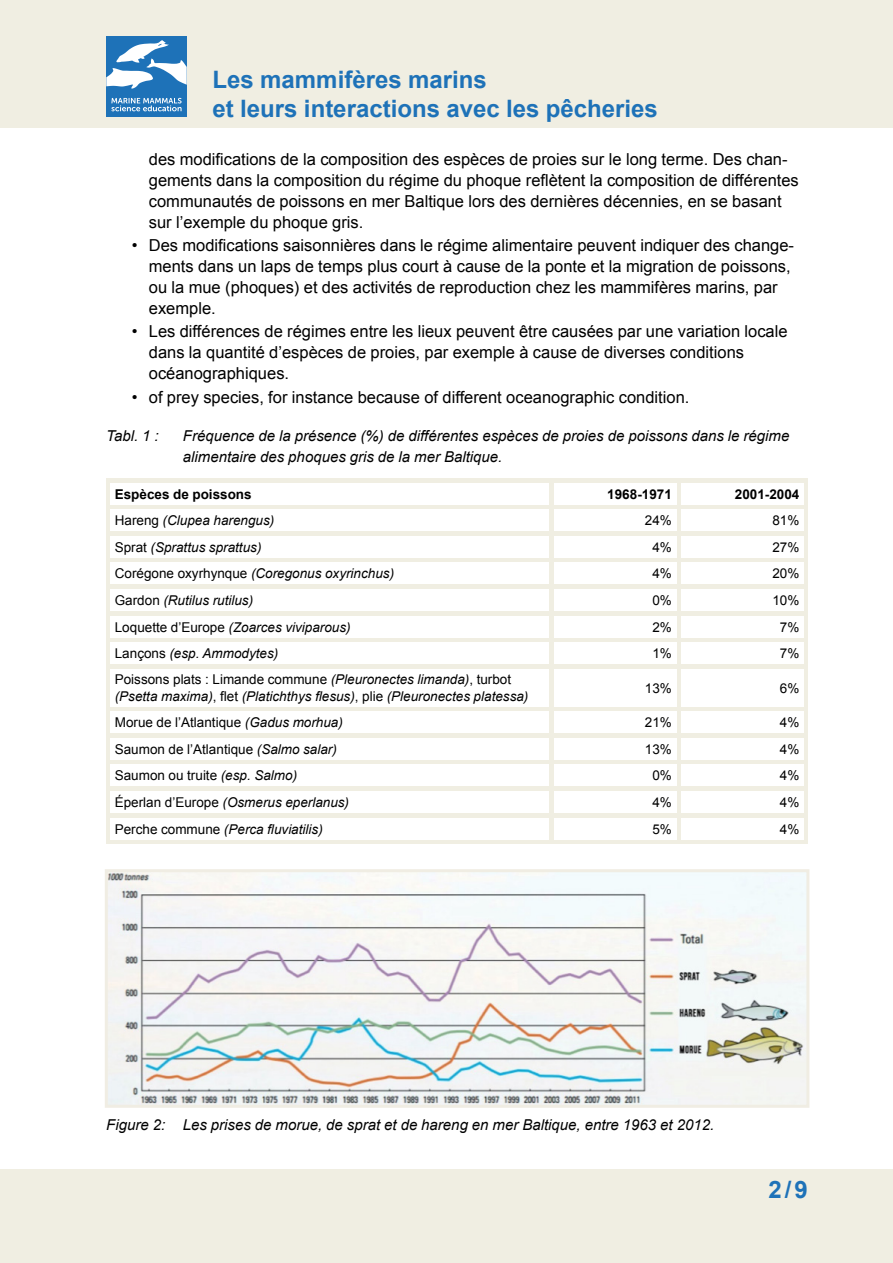
<style>
.page{position:relative;width:893px;height:1263px;background:#fff}
.page>*{position:absolute;margin:0;border:0;box-sizing:border-box;transform-origin:0 0}
.t1{font:700 24px/28.5px "Arial";color:#1e72b8}
.t2{font:16.5px/21px "Arial";color:#000}
.t3{font:italic 15px/21px "Arial";color:#000}
.t4{font:italic 13.5px/26.5px "Arial";color:#000}
.t5{font:13.5px/26.5px "Arial";color:#000;text-align:justify}
.t6{font:700 13.5px "Arial";color:#000}
.s1{font-style:normal}
.s2{font-style:italic}
</style>
<div class="page">
<div style="left:0;top:0;width:893px;height:128px;background:#f0eee2"></div>
<div style="left:0;top:1169px;width:893px;height:94px;background:#f0eee2"></div>
<div style="left:106px;top:36px;width:81px;height:81px;background:#1e72b8"></div>
<svg style="left:106px;top:40px;width:81px;height:49px"></svg>
<svg style="left:111px;top:98px;width:71px;height:13px"></svg>
<div style="left:106px;top:478px;width:702px;height:365px;background:#f0eee2"></div>
<div style="left:111px;top:483px;width:438px;height:21px;background:#fff"></div>
<div style="left:111px;top:536px;width:438px;height:21px;background:#fff"></div>
<div style="left:111px;top:616px;width:438px;height:21px;background:#fff"></div>
<div style="left:111px;top:712px;width:438px;height:21px;background:#fff"></div>
<div style="left:111px;top:563px;width:438px;height:21px;background:#fff"></div>
<div style="left:111px;top:642px;width:438px;height:22px;background:#fff"></div>
<div style="left:111px;top:738px;width:438px;height:21px;background:#fff"></div>
<div style="left:111px;top:589px;width:438px;height:22px;background:#fff"></div>
<div style="left:111px;top:669px;width:438px;height:37px;background:#fff"></div>
<div style="left:111px;top:765px;width:438px;height:21px;background:#fff"></div>
<div style="left:111px;top:791px;width:438px;height:22px;background:#fff"></div>
<div style="left:111px;top:818px;width:438px;height:21px;background:#fff"></div>
<div style="left:111px;top:510px;width:438px;height:21px;background:#fff"></div>
<div style="left:554px;top:510px;width:122px;height:21px;background:#fff"></div>
<div style="left:554px;top:483px;width:122px;height:21px;background:#fff"></div>
<div style="left:554px;top:536px;width:122px;height:21px;background:#fff"></div>
<div style="left:554px;top:616px;width:122px;height:21px;background:#fff"></div>
<div style="left:554px;top:712px;width:122px;height:21px;background:#fff"></div>
<div style="left:554px;top:563px;width:122px;height:21px;background:#fff"></div>
<div style="left:554px;top:642px;width:122px;height:22px;background:#fff"></div>
<div style="left:554px;top:738px;width:122px;height:21px;background:#fff"></div>
<div style="left:554px;top:589px;width:122px;height:22px;background:#fff"></div>
<div style="left:554px;top:669px;width:122px;height:37px;background:#fff"></div>
<div style="left:554px;top:765px;width:122px;height:21px;background:#fff"></div>
<div style="left:554px;top:791px;width:122px;height:22px;background:#fff"></div>
<div style="left:554px;top:818px;width:122px;height:21px;background:#fff"></div>
<div style="left:682px;top:510px;width:122px;height:21px;background:#fff"></div>
<div style="left:682px;top:483px;width:122px;height:21px;background:#fff"></div>
<div style="left:682px;top:536px;width:122px;height:21px;background:#fff"></div>
<div style="left:682px;top:616px;width:122px;height:21px;background:#fff"></div>
<div style="left:682px;top:712px;width:122px;height:21px;background:#fff"></div>
<div style="left:682px;top:563px;width:122px;height:21px;background:#fff"></div>
<div style="left:682px;top:642px;width:122px;height:22px;background:#fff"></div>
<div style="left:682px;top:738px;width:122px;height:21px;background:#fff"></div>
<div style="left:682px;top:589px;width:122px;height:22px;background:#fff"></div>
<div style="left:682px;top:669px;width:122px;height:37px;background:#fff"></div>
<div style="left:682px;top:765px;width:122px;height:21px;background:#fff"></div>
<div style="left:682px;top:791px;width:122px;height:22px;background:#fff"></div>
<div style="left:682px;top:818px;width:122px;height:21px;background:#fff"></div>
<img style="left:109px;top:873px;width:696px;height:231px">
<div style="left:105px;top:869px;width:704px;height:239px;border:3px solid #f0ede3"></div>
<h1 class="t1" style="left:213px;top:67px;width:447px">Les mammifères marins<br>et leurs interactions avec les pêcheries</h1>
<p class="t2" style="left:149px;top:149px;width:652px">des modifications de la composition des espèces de proies sur le long terme. Des chan&shy;gements dans la composition du régime du phoque reflètent la composition de différentes communautés de poissons en mer Baltique lors des dernières décennies, en se basant sur l’exemple du phoque gris.</p>
<p class="t2" style="left:149px;top:235px;width:647px;text-indent:-17px">• Des modifications saisonnières dans le régime alimentaire peuvent indiquer des change&shy;ments dans un laps de temps plus court à cause de la ponte et la migration de poissons, ou la mue (phoques) et des activités de reproduction chez les mammifères marins, par exemple.</p>
<p class="t2" style="left:149px;top:321px;width:640px;text-indent:-17px">• Les différences de régimes entre les lieux peuvent être causées par une variation locale dans la quantité d’espèces de proies, par exemple à cause de diverses conditions océanographiques.</p>
<p class="t2" style="left:132px;top:386px;width:559px">• of prey species, for instance because of different oceanographic condition.</p>
<p class="t3" style="left:106px;top:425px;width:54px">Tabl. 1 :</p>
<p class="t3" style="left:183px;top:425px;width:608px">Fréquence de la présence (%) de différentes espèces de proies de poissons dans le régime alimentaire des phoques gris de la mer Baltique.</p>
<p class="t6" style="left:115px;top:485px;width:138px">Espèces de poissons</p>
<p class="t6" style="left:607px;top:485px;width:66px">1968-1971</p>
<p class="t6" style="left:735px;top:485px;width:66px">2001-2004</p>
<p class="t4" style="left:115px;top:507px;width:161px"><span class="s1">Hareng</span> (Clupea harengus)</p>
<p class="t5" style="left:645px;top:507px;width:29px">24%</p>
<p class="t5" style="left:772px;top:507px;width:29px">81%</p>
<p class="t4" style="left:115px;top:534px;width:148px"><span class="s1">Sprat</span> (Sprattus sprattus)</p>
<p class="t5" style="left:652px;top:534px;width:21px">4%</p>
<p class="t5" style="left:772px;top:534px;width:29px">27%</p>
<p class="t4" style="left:115px;top:560px;width:281px"><span class="s1">Corégone oxyrhynque</span> (Coregonus oxyrinchus)</p>
<p class="t5" style="left:652px;top:560px;width:21px">4%</p>
<p class="t5" style="left:772px;top:560px;width:29px">20%</p>
<p class="t4" style="left:115px;top:587px;width:140px"><span class="s1">Gardon</span> (Rutilus rutilus)</p>
<p class="t5" style="left:652px;top:587px;width:21px">0%</p>
<p class="t5" style="left:772px;top:587px;width:29px">10%</p>
<p class="t4" style="left:115px;top:614px;width:237px"><span class="s1">Loquette d’Europe</span> (Zoarces viviparous)</p>
<p class="t5" style="left:652px;top:614px;width:21px">2%</p>
<p class="t5" style="left:780px;top:614px;width:21px">7%</p>
<p class="t4" style="left:115px;top:640px;width:165px"><span class="s1">Lançons</span> (esp. Ammodytes)</p>
<p class="t5" style="left:652px;top:640px;width:21px">1%</p>
<p class="t5" style="left:780px;top:640px;width:21px">7%</p>
<p class="t4" style="left:115px;top:672px;width:415px;line-height:16.5px"><span class="s1">Poissons plats : Limande commune</span> (Pleuronectes limanda)<span class="s1">, turbot </span>(Psetta maxima)<span class="s1">, flet</span> (Platichthys flesus)<span class="s1">, plie</span> (Pleuronectes platessa)</p>
<p class="t5" style="left:645px;top:675px;width:29px">13%</p>
<p class="t5" style="left:780px;top:675px;width:21px">6%</p>
<p class="t5" style="left:115px;top:709px;width:230px">Morue de l’Atlantique <span class="s2">(Gadus morhua)</span></p>
<p class="t5" style="left:645px;top:709px;width:29px">21%</p>
<p class="t5" style="left:780px;top:709px;width:21px">4%</p>
<p class="t5" style="left:115px;top:736px;width:224px">Saumon de l’Atlantique <span class="s2">(Salmo salar)</span></p>
<p class="t5" style="left:645px;top:736px;width:29px">13%</p>
<p class="t5" style="left:780px;top:736px;width:21px">4%</p>
<p class="t4" style="left:115px;top:762px;width:236px"><span class="s1">Saumon ou truite</span> (esp. Salmo)<br><span class="s1">Éperlan d’Europe</span> (Osmerus eperlanus)<br><span class="s1">Perche commune</span> (Perca fluviatilis)</p>
<p class="t5" style="left:652px;top:762px;width:21px">0% 4% 5%</p>
<p class="t5" style="left:780px;top:762px;width:21px">4% 4% 4%</p>
<p class="t3" style="left:106px;top:1114px;width:609px">Figure 2: Les prises de morue, de sprat et de hareng en mer Baltique, entre 1963 et 2012.</p>
<h1 class="t1" style="left:769px;top:1176px;width:41px">2/9</h1>
</div>
